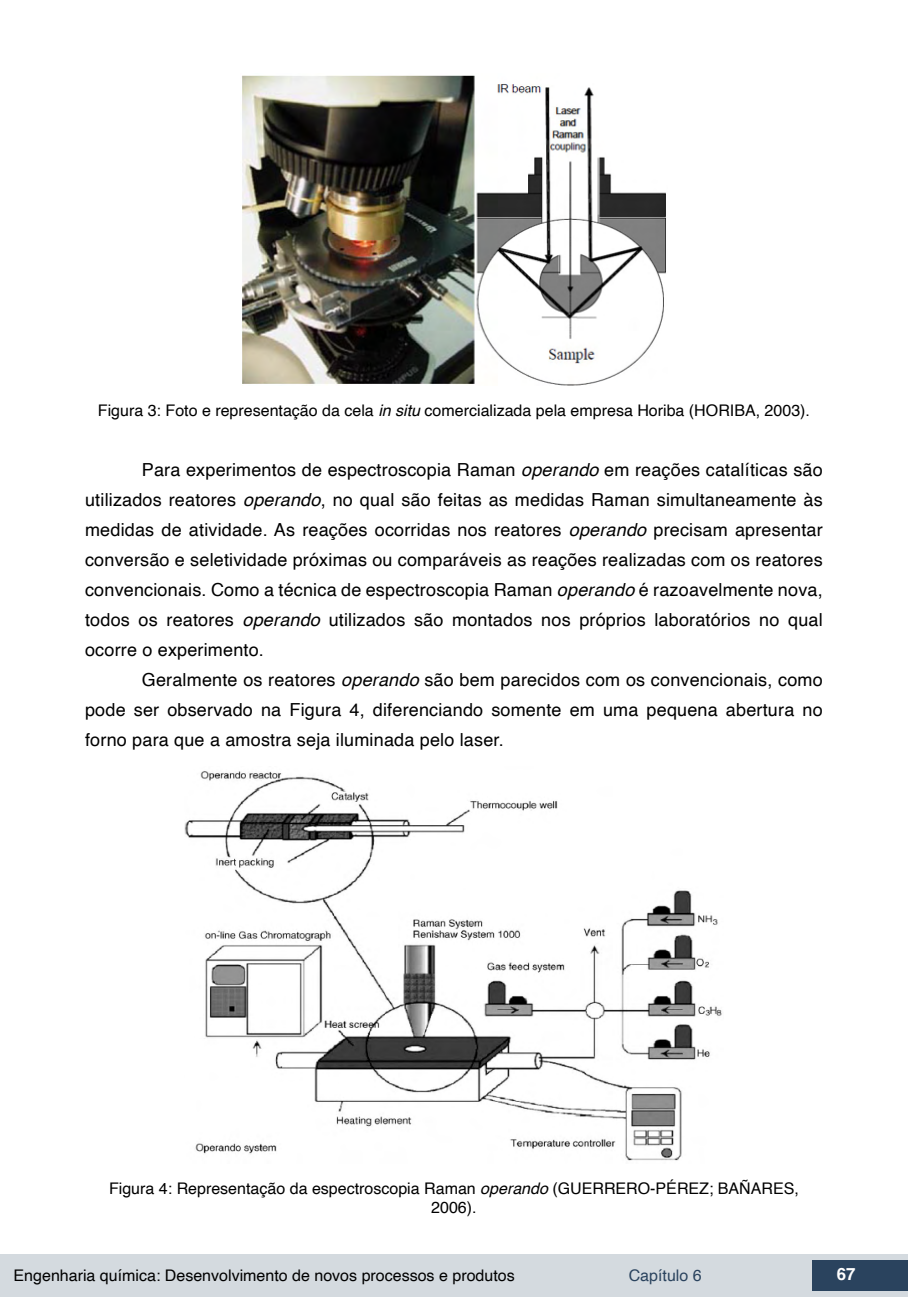
<style>
.page{position:relative;width:908px;height:1304px;background:#fff}
.page>*{position:absolute;margin:0;border:0;box-sizing:border-box;transform-origin:0 0}
.t1{font:18px/30px "Helvetica";letter-spacing:.01em;color:#000;text-align:justify}
.t2{font:700 16.8px "Helvetica";color:#fff}
.t3{font:16px/19.2px "Helvetica";color:#000;text-align:center}
.t4{font:16px "Helvetica";color:#2a435e}
.s1{font-style:italic}
</style>
<div class="page">
<div style="left:0;top:1254px;width:906px;height:43px;background:#d4dadf"></div>
<div style="left:812px;top:1261px;width:95px;height:30px;background:#2a435e"></div>
<img style="left:242px;top:75px;width:424px;height:311px">
<img style="left:184px;top:771px;width:538px;height:390px">
<p class="t3" style="left:98px;top:401px;width:713px">Figura 3: Foto e representação da cela <span class="s1">in situ</span> comercializada pela empresa Horiba (HORIBA, 2003).</p>
<p class="t1" style="left:85px;top:455px;width:738px;text-indent:57px">Para experimentos de espectroscopia Raman <span class="s1">operando</span> em reações catalíticas são utilizados reatores <span class="s1">operando</span>, no qual são feitas as medidas Raman simultaneamente às medidas de atividade. As reações ocorridas nos reatores <span class="s1">operando</span> precisam apresentar conversão e seletividade próximas ou comparáveis as reações realizadas com os reatores convencionais. Como a técnica de espectroscopia Raman <span class="s1">operando</span> é razoavelmente nova, todos os reatores <span class="s1">operando</span> utilizados são montados nos próprios laboratórios no qual ocorre o experimento.</p>
<p class="t1" style="left:85px;top:665px;width:738px;text-indent:57px">Geralmente os reatores <span class="s1">operando</span> são bem parecidos com os convencionais, como pode ser observado na Figura 4, diferenciando somente em uma pequena abertura no forno para que a amostra seja iluminada pelo laser.</p>
<p class="t3" style="left:109px;top:1179px;width:691px">Figura 4: Representação da espectroscopia Raman <span class="s1">operando</span> (GUERRERO-PÉREZ; BAÑARES,<br>2006).</p>
<p class="t3" style="left:14px;top:1266px;width:502px">Engenharia química: Desenvolvimento de novos processos e produtos</p>
<p class="t4" style="left:628px;top:1263px;width:74px">Capítulo 6</p>
<p class="t2" style="left:836px;top:1264px;width:20px">67</p>
</div>
